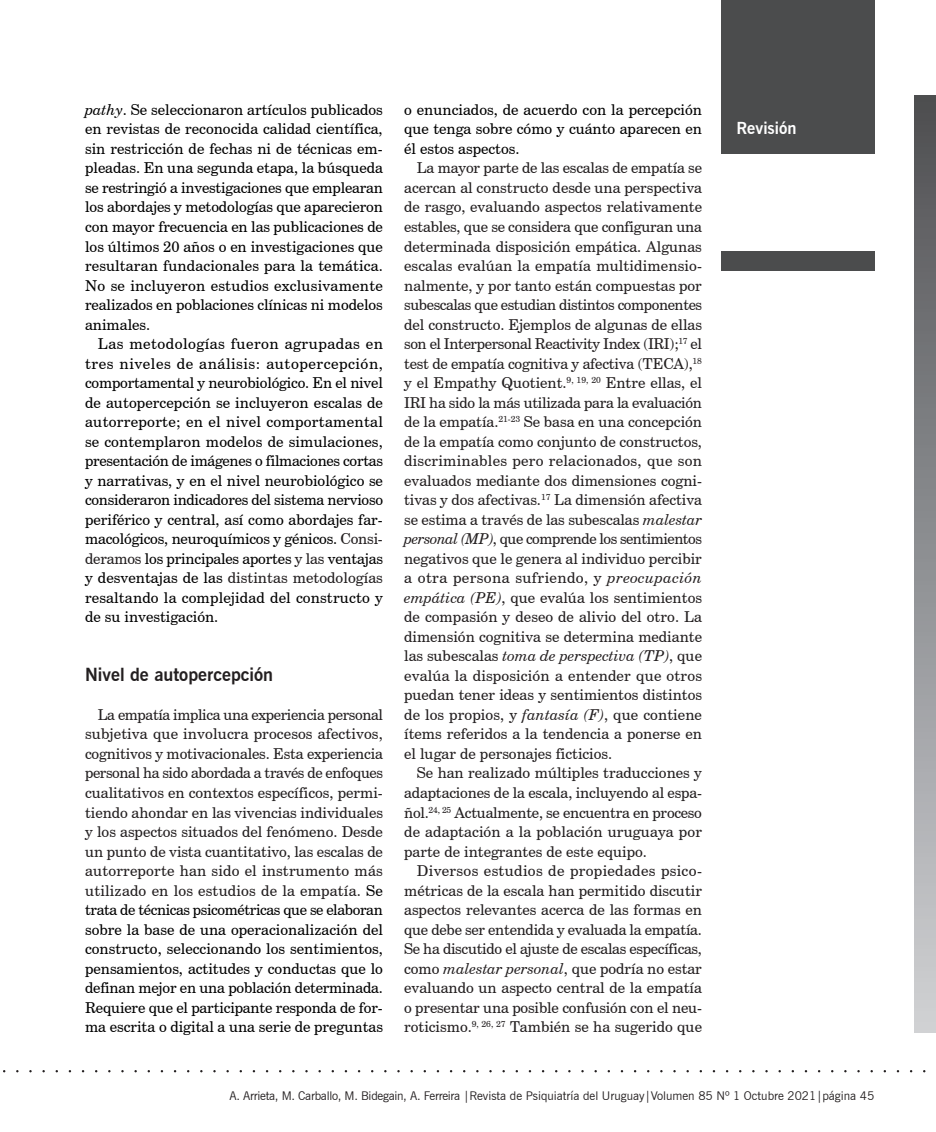
<style>
.page{position:relative;width:936px;height:1132px;background:#fff}
.page>*{position:absolute;margin:0;border:0;box-sizing:border-box;transform-origin:0 0}
._02_tit_texto{font:700 18px "News Gothic BT";color:#231f20}
.t1{font:700 16.5px "News Gothic BT";color:#fff}
._04_texto_corrido{font:15px/19.5px "Century Schoolbook BT";color:#231f20;text-align:justify}
._04_texto_corrido-2{font:15px/19.5px "Century Schoolbook BT";color:#000;text-align:justify}
.t2{font:12px "News Gothic BT";color:#231f20}
.s1{font-style:italic}
.s2{color:#231f20}
.s3{color:#000}
</style>
<div class="page">
<div style="left:721px;top:251px;width:153px;height:20px;background:#4b4c4d"></div>
<div style="left:914px;top:95px;width:21px;height:936px;background:linear-gradient(to bottom,#4e4f52,#d0d1d5)"></div>
<div style="left:721px;top:0;width:153px;height:154px;background:#4b4c4d"></div>
<p class="_04_texto_corrido-2" style="left:85px;top:100px;width:299px"><span class="s1">pathy</span>. Se seleccionaron artículos publicados en revistas de reconocida calidad científica, sin restricción de fechas ni de técnicas em&shy;pleadas. En una segunda etapa, la búsqueda se restringió a investigaciones que emplearan los abordajes y metodologías que aparecieron con mayor frecuencia en las publicaciones de los últimos 20 años o en investigaciones que resultaran fundacionales para la temática.<br>No se incluyeron estudios exclusivamente realizados en poblaciones clínicas ni modelos animales.</p>
<p class="_04_texto_corrido-2" style="left:85px;top:334px;width:299px;text-indent:13px">Las metodologías fueron agrupadas en tres niveles de análisis: autopercepción, comportamental y neurobiológico. En el nivel de autopercepción se incluyeron escalas de autorreporte; en el nivel comportamental se contemplaron modelos de simulaciones, presentación de imágenes o filmaciones cortas y narrativas, y en el nivel neurobiológico se consideraron indicadores del sistema nervioso periférico y central, así como abordajes far&shy;macológicos, neuroquímicos y génicos. <span class="s2">Consi&shy;deramos</span> los principales aportes <span class="s2">y las</span> ventajas y desventajas de las <span class="s2">distintas metodologías </span>resaltando la complejidad del constructo y de su investigación.</p>
<p class="_02_tit_texto" style="left:85px;top:663px;width:190px">Nivel de autopercepción</p>
<p class="_04_texto_corrido" style="left:85px;top:704px;width:299px;text-indent:13px">La empatía implica una experiencia personal subjetiva que involucra procesos afectivos, cognitivos y motivacionales. Esta experiencia personal ha sido abordada a través de enfoques cualitativos en contextos específicos, permi&shy;tiendo ahondar en las vivencias individuales y los aspectos situados del fenómeno. Desde un punto de vista cuantitativo, las escalas de autorreporte han sido el instrumento más utilizado en los estudios de la empatía. <span class="s3">Se trata de técnicas psicométricas que se elaboran sobre la base de una operacionalización del constructo, seleccionando los sentimientos, pensamientos, actitudes y conductas que lo definan mejor en una población determinada.<br>Requiere que el participante responda de for&shy;ma escrita o digital a una serie de preguntas</span></p>
<p class="_04_texto_corrido-2" style="left:404px;top:100px;width:299px">o enunciados, de acuerdo con la percepción que tenga sobre cómo y cuánto aparecen en él estos aspectos.</p>
<p class="_04_texto_corrido" style="left:404px;top:158px;width:299px;text-indent:13px">La mayor parte de las escalas de empatía se acercan al constructo desde una perspectiva de rasgo, evaluando aspectos relativamente estables, que se considera que configuran una determinada disposición empática. Algunas escalas evalúan la empatía multidimensio&shy;nalmente, y por tanto están compuestas por subescalas que estudian distintos componentes del constructo. Ejemplos de algunas de ellas son el Interpersonal Reactivity Index (IRI);<sup>17</sup> el test de empatía cognitiva y afectiva (TECA),<sup>18 </sup>y el Empathy Quotient.<sup>9,</sup> <sup>19,</sup> <sup>20</sup> Entre ellas, el IRI ha sido la más utilizada para la evaluación de la empatía.<sup>21-23</sup> Se basa en una concepción de la empatía como conjunto de constructos, discriminables pero relacionados, que son evaluados mediante dos dimensiones cogni&shy;tivas y dos afectivas.<sup>17</sup> La dimensión afectiva se estima a través de las subescalas <span class="s1">malestar personal (MP)</span>, que comprende los sentimientos negativos que le genera al individuo percibir a otra persona sufriendo, y <span class="s1">preocupación empática (PE)</span>, que evalúa los sentimientos de compasión y deseo de alivio del otro. La dimensión cognitiva se determina mediante las subescalas <span class="s1">toma de perspectiva (TP)</span>, que evalúa la disposición a entender que otros puedan tener ideas y sentimientos distintos de los propios, y <span class="s1">fantasía (F)</span>, que contiene ítems referidos a la tendencia a ponerse en el lugar de personajes ficticios.</p>
<p class="_04_texto_corrido" style="left:404px;top:763px;width:299px;text-indent:13px">Se han realizado múltiples traducciones y adaptaciones de la escala, incluyendo al espa&shy;ñol.<sup>24,</sup> <sup>25</sup> Actualmente, se encuentra en proceso de adaptación a la población uruguaya por parte de integrantes de este equipo.</p>
<p class="_04_texto_corrido" style="left:404px;top:860px;width:299px;text-indent:13px">Diversos estudios de propiedades psico&shy;métricas de la escala han permitido discutir aspectos relevantes acerca de las formas en que debe ser entendida y evaluada la empatía.<br>Se ha discutido el ajuste de escalas específicas, como <span class="s1">malestar personal</span>, que podría no estar evaluando un aspecto central de la empatía o presentar una posible confusión con el neu&shy;roticismo.<sup>9,</sup> <sup>26,</sup> <sup>27</sup> También se ha sugerido que</p>
<p class="t1" style="left:736px;top:118px;width:61px">Revisión</p>
<p class="t1" style="left:736px;top:118px;width:111px">Trabajo original</p>
<p class="t2" style="left:229px;top:1087px;width:646px">A. Arrieta, M. Carballo, M. Bidegain, A. Ferreira |Revista de Psiquiatría del Uruguay|Volumen 85 Nº 1 Octubre 2021|página 45</p>
</div>
